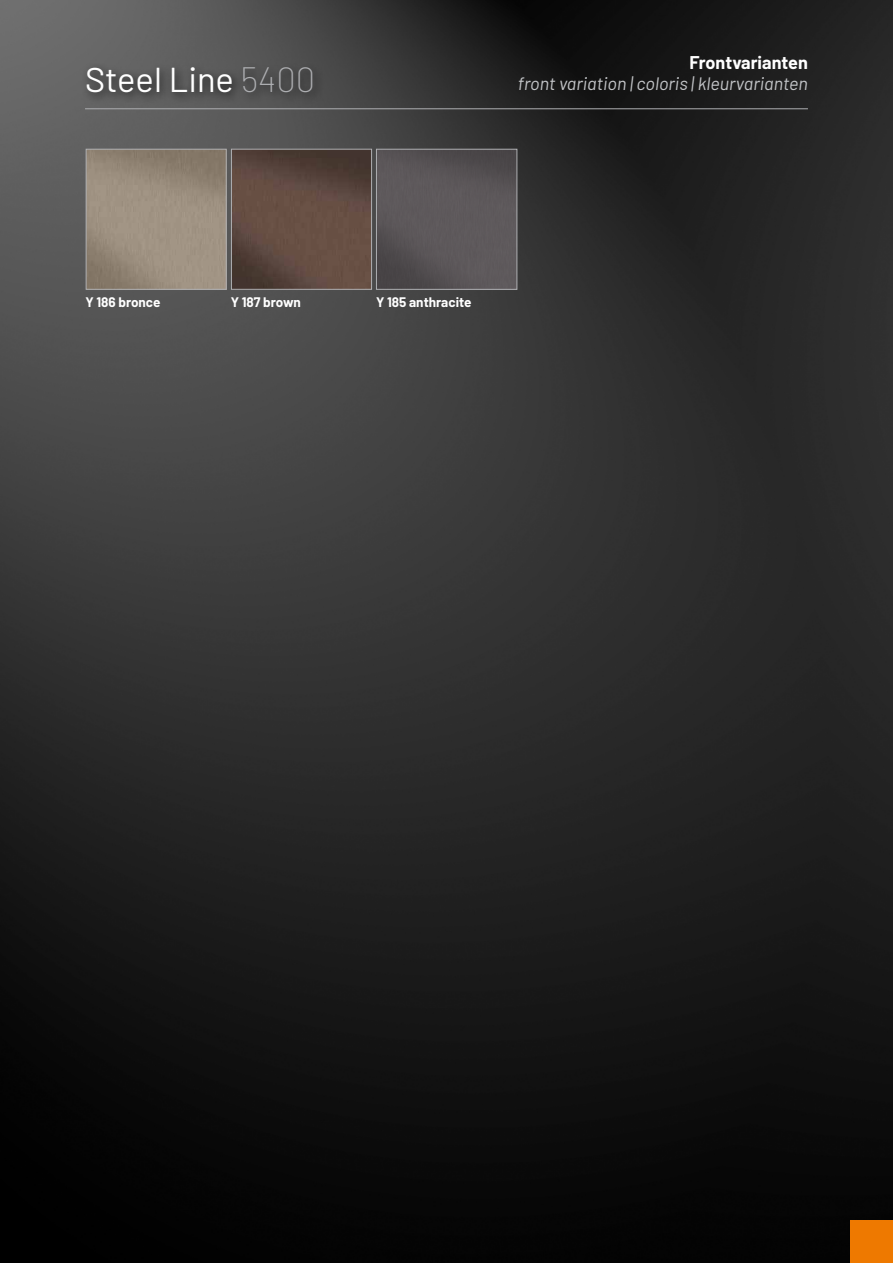
<style>
.page{position:relative;width:893px;height:1263px;background:#fff}
.page>*{position:absolute;margin:0;border:0;box-sizing:border-box;transform-origin:0 0}
.t1{font:34.5px "Barlow";color:#fff}
.t2{font:italic 18px "Barlow";color:#c3c5c8}
.t3{font:700 18px "Barlow";color:#fff}
.t4{font:700 13.5px "Barlow";color:#fff}
.s1{font-weight:200;color:#aeafb2}
</style>
<div class="page">
<img style="left:0;top:0;width:893px;height:1263px">
<div style="left:81px;top:61px;width:244px;height:43px;background:#000;opacity:.75"></div>
<hr style="left:85px;top:108px;width:723px;height:1px;background:#aeafb2">
<img style="left:378px;top:151px;width:137px;height:137px">
<div style="left:376px;top:149px;width:141px;height:141px;border:1px solid #aeafb2"></div>
<img style="left:233px;top:151px;width:137px;height:137px">
<div style="left:231px;top:149px;width:141px;height:141px;border:1px solid #aeafb2"></div>
<img style="left:88px;top:151px;width:137px;height:137px">
<div style="left:86px;top:149px;width:141px;height:141px;border:1px solid #aeafb2"></div>
<div style="left:850px;top:1220px;width:43px;height:43px;background:#ee7900"></div>
<h1 class="t1" style="left:85px;top:54px;width:232px">Steel Line <span class="s1">5400</span></h1>
<p class="t3" style="left:689px;top:49px;width:120px">Frontvarianten</p>
<p class="t2" style="left:518px;top:71px;width:292px">front variation | coloris | kleurvarianten</p>
<p class="t4" style="left:85px;top:292px;width:77px">Y 186 bronce</p>
<p class="t4" style="left:231px;top:292px;width:72px">Y 187 brown</p>
<p class="t4" style="left:376px;top:292px;width:97px">Y 185 anthracite</p>
</div>
